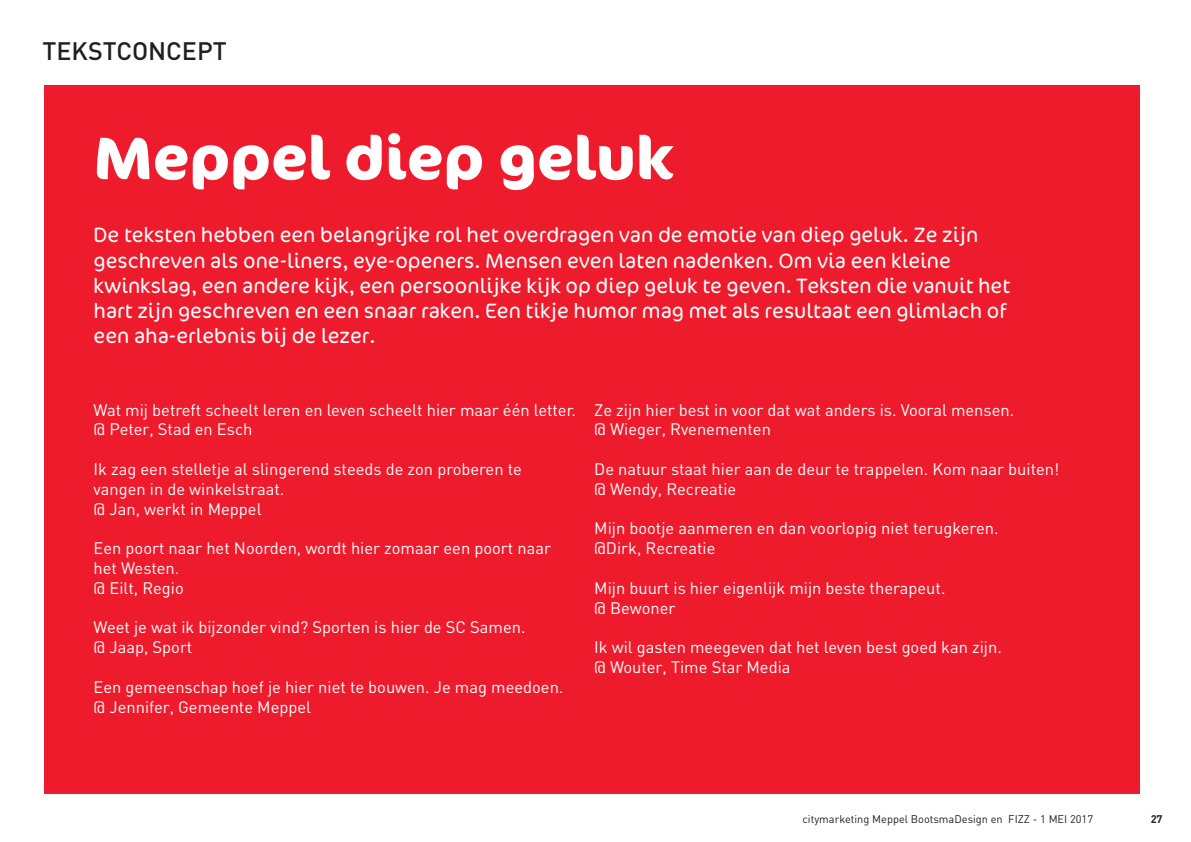
<style>
.page{position:relative;width:1191px;height:842px;background:#fff}
.page>*{position:absolute;margin:0;border:0;box-sizing:border-box;transform-origin:0 0}
.t1{font:700 60px "Cocon";color:#fff}
.t2{font:500 25px "DIN";color:#231f20}
.t3{font:300 21px/25.2px "Cocon";color:#fff}
.t4{font:16.5px/19.8px "DIN";color:#fff}
.t5{font:11px "DIN";color:#231f20}
.t6{font:700 11px "DIN";color:#231f20}
</style>
<div class="page">
<div style="left:44px;top:85px;width:1095px;height:709px;background:#ee1b2d"></div>
<h2 class="t2" style="left:43px;top:35px;width:186px">TEKSTCONCEPT</h2>
<h1 class="t1" style="left:94px;top:122px;width:581px">Meppel diep geluk</h1>
<p class="t3" style="left:94px;top:223px;width:918px">De teksten hebben een belangrijke rol het overdragen van de emotie van diep geluk. Ze zijn geschreven als one-liners, eye-openers. Mensen even laten nadenken. Om via een kleine kwinkslag, een andere kijk, een persoonlijke kijk op diep geluk te geven. Teksten die vanuit het hart zijn geschreven en een snaar raken. Een tikje humor mag met als resultaat een glimlach of een aha-erlebnis bij de lezer.</p>
<p class="t4" style="left:94px;top:399px;width:484px">Wat mij betreft scheelt leren en leven scheelt hier maar één letter. @ Peter, Stad en Esch</p>
<p class="t4" style="left:94px;top:459px;width:430px">Ik zag een stelletje al slingerend steeds de zon proberen te vangen in de winkelstraat.<br>@ Jan, werkt in Meppel</p>
<p class="t4" style="left:94px;top:538px;width:459px">Een poort naar het Noorden, wordt hier zomaar een poort naar het Westen.<br>@ Eilt, Regio</p>
<p class="t4" style="left:94px;top:617px;width:433px">Weet je wat ik bijzonder vind? Sporten is hier de SC Samen. @ Jaap, Sport</p>
<p class="t4" style="left:94px;top:677px;width:471px">Een gemeenschap hoef je hier niet te bouwen. Je mag meedoen. @ Jennifer, Gemeente Meppel</p>
<p class="t4" style="left:594px;top:399px;width:421px">Ze zijn hier best in voor dat wat anders is. Vooral mensen. @ Wieger, Rvenementen</p>
<p class="t4" style="left:594px;top:459px;width:466px">De natuur staat hier aan de deur te trappelen. Kom naar buiten! @ Wendy, Recreatie</p>
<p class="t4" style="left:594px;top:518px;width:406px">Mijn bootje aanmeren en dan voorlopig niet terugkeren. @Dirk, Recreatie</p>
<p class="t4" style="left:594px;top:578px;width:353px">Mijn buurt is hier eigenlijk mijn beste therapeut. @ Bewoner</p>
<p class="t4" style="left:594px;top:637px;width:409px">Ik wil gasten meegeven dat het leven best goed kan zijn. @ Wouter, Time Star Media</p>
<p class="t5" style="left:802px;top:812px;width:292px">citymarketing Meppel BootsmaDesign en FIZZ - 1 MEI 2017</p>
<p class="t6" style="left:1150px;top:812px;width:13px">27</p>
</div>
